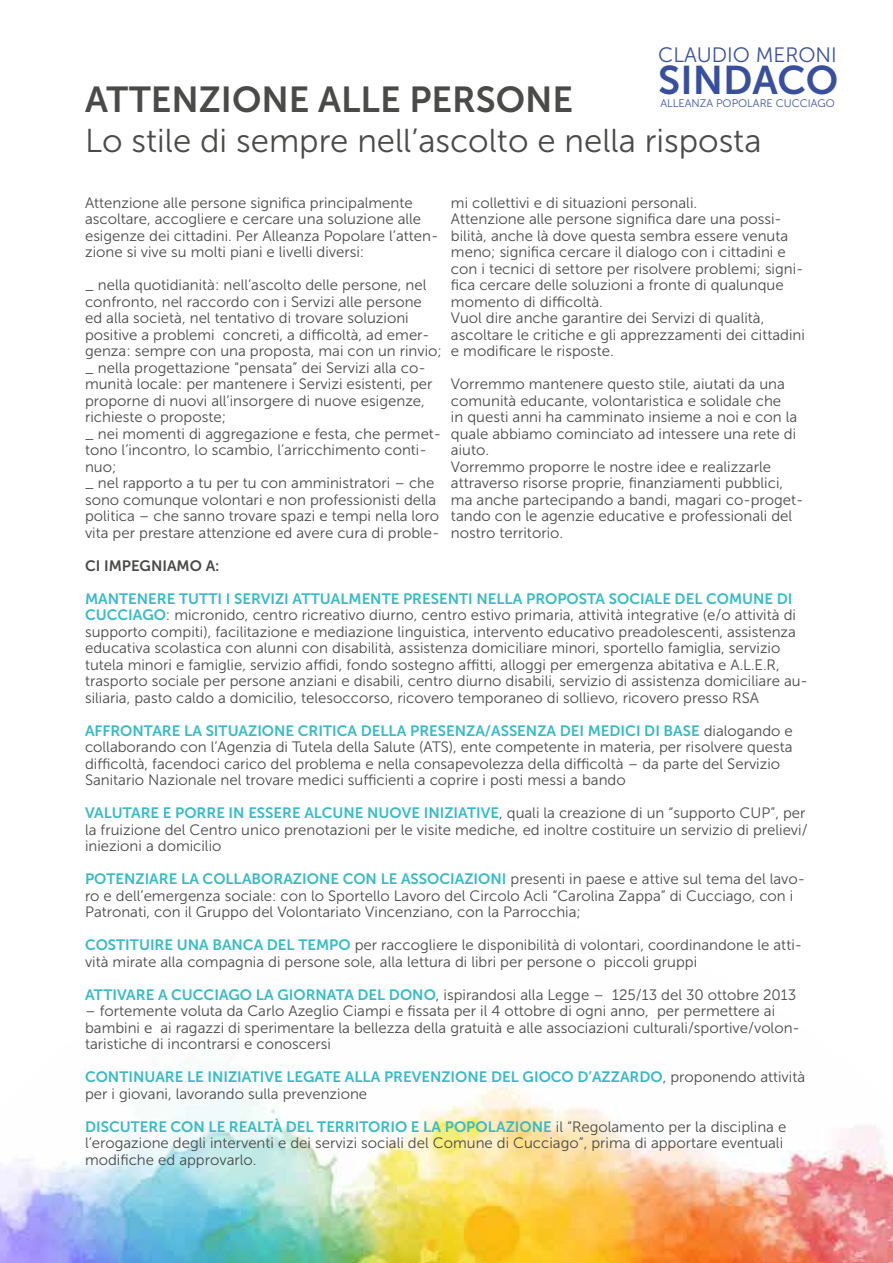
<style>
.page{position:relative;width:893px;height:1263px;background:#fff}
.page>*{position:absolute;margin:0;border:0;box-sizing:border-box;transform-origin:0 0}
.t1{font:39.9px "Museo Sans 700";color:#384f9d}
.t2{font:36px "Museo Sans 700";color:#4a4a49}
.t3{font:33px "Museo Sans 300";color:#4a4a49}
.t4{font:20.85px "Museo Sans 300";color:#384f9d}
.t5{font:15px/16.5px "Museo Sans 300";color:#4a4a49}
.t6{font:15px "Museo Sans 700";color:#38bbc5}
.t7{font:15px "Museo Sans 700";color:#4a4a49}
.t8{font:10.95px "Museo Sans 300";color:#3e52a0}
.s1{font-family:"Museo Sans 700";color:#38bbc5}
.s2{font-family:"Museo Sans 300";color:#4a4a49}
</style>
<div class="page">
<img style="left:0;top:1083px;width:893px;height:180px">
<h3 class="t4" style="left:658px;top:44px;width:180px">CLAUDIO MERONI</h3>
<h1 class="t1" style="left:658px;top:58px;width:182px">SINDACO</h1>
<p class="t8" style="left:660px;top:97px;width:176px">ALLEANZA POPOLARE CUCCIAGO</p>
<h2 class="t2" style="left:85px;top:80px;width:490px">ATTENZIONE ALLE PERSONE</h2>
<h3 class="t3" style="left:85px;top:123px;width:678px">Lo stile di sempre nell’ascolto e nella risposta</h3>
<p class="t5" style="left:85px;top:194px;width:355px">Attenzione alle persone significa principalmente ascoltare, accogliere e cercare una soluzione alle esigenze dei cittadini. Per Alleanza Popolare l’atten&shy;zione si vive su molti piani e livelli diversi:</p>
<p class="t5" style="left:85px;top:277px;width:358px">_ nella quotidianità: nell’ascolto delle persone, nel confronto, nel raccordo con i Servizi alle persone ed alla società, nel tentativo di trovare soluzioni positive a problemi concreti, a difficoltà, ad emer&shy;genza: sempre con una proposta, mai con un rinvio; _ nella progettazione “pensata” dei Servizi alla co&shy;munità locale: per mantenere i Servizi esistenti, per proporne di nuovi all’insorgere di nuove esigenze, richieste o proposte;<br>_ nei momenti di aggregazione e festa, che permet&shy;tono l’incontro, lo scambio, l’arricchimento conti&shy;nuo;<br>_ nel rapporto a tu per tu con amministratori – che sono comunque volontari e non professionisti della politica – che sanno trovare spazi e tempi nella loro vita per prestare attenzione ed avere cura di proble-</p>
<p class="t5" style="left:451px;top:194px;width:355px">mi collettivi e di situazioni personali.<br>Attenzione alle persone significa dare una possi&shy;bilità, anche là dove questa sembra essere venuta meno; significa cercare il dialogo con i cittadini e con i tecnici di settore per risolvere problemi; signi&shy;fica cercare delle soluzioni a fronte di qualunque momento di difficoltà.<br>Vuol dire anche garantire dei Servizi di qualità, ascoltare le critiche e gli apprezzamenti dei cittadini e modificare le risposte.</p>
<p class="t5" style="left:451px;top:376px;width:354px">Vorremmo mantenere questo stile, aiutati da una comunità educante, volontaristica e solidale che<br>in questi anni ha camminato insieme a noi e con la quale abbiamo cominciato ad intessere una rete di aiuto.<br>Vorremmo proporre le nostre idee e realizzarle attraverso risorse proprie, finanziamenti pubblici, ma anche partecipando a bandi, magari co-proget&shy;tando con le agenzie educative e professionali del nostro territorio.</p>
<p class="t7" style="left:85px;top:557px;width:136px">CI IMPEGNIAMO A:</p>
<p class="t6" style="left:85px;top:590px;width:709px">MANTENERE TUTTI I SERVIZI ATTUALMENTE PRESENTI NELLA PROPOSTA SOCIALE DEL COMUNE DI</p>
<p class="t5" style="left:85px;top:607px;width:724px"><span class="s1">CUCCIAGO</span>: micronido, centro ricreativo diurno, centro estivo primaria, attività integrative (e/o attività di supporto compiti), facilitazione e mediazione linguistica, intervento educativo preadolescenti, assistenza educativa scolastica con alunni con disabilità, assistenza domiciliare minori, sportello famiglia, servizio tutela minori e famiglie, servizio affidi, fondo sostegno affitti, alloggi per emergenza abitativa e A.L.E.R, trasporto sociale per persone anziani e disabili, centro diurno disabili, servizio di assistenza domiciliare au&shy;siliaria, pasto caldo a domicilio, telesoccorso, ricovero temporaneo di sollievo, ricovero presso RSA</p>
<p class="t6" style="left:85px;top:722px;width:709px">AFFRONTARE LA SITUAZIONE CRITICA DELLA PRESENZA/ASSENZA DEI MEDICI DI BASE <span class="s2">dialogando e</span></p>
<p class="t5" style="left:85px;top:739px;width:709px">collaborando con l’Agenzia di Tutela della Salute (ATS), ente competente in materia, per risolvere questa difficoltà, facendoci carico del problema e nella consapevolezza della difficoltà – da parte del Servizio<br>Sanitario Nazionale nel trovare medici sufficienti a coprire i posti messi a bando</p>
<p class="t6" style="left:85px;top:805px;width:722px">VALUTARE E PORRE IN ESSERE ALCUNE NUOVE INIZIATIVE<span class="s2">, quali la creazione di un “supporto CUP”, per</span></p>
<p class="t5" style="left:85px;top:821px;width:724px">la fruizione del Centro unico prenotazioni per le visite mediche, ed inoltre costituire un servizio di prelievi/ iniezioni a domicilio</p>
<p class="t6" style="left:85px;top:871px;width:722px">POTENZIARE LA COLLABORAZIONE CON LE ASSOCIAZIONI <span class="s2">presenti in paese e attive sul tema del lavo-</span></p>
<p class="t5" style="left:85px;top:887px;width:710px">ro e dell’emergenza sociale: con lo Sportello Lavoro del Circolo Acli “Carolina Zappa” di Cucciago, con i<br>Patronati, con il Gruppo del Volontariato Vincenziano, con la Parrocchia;</p>
<p class="t5" style="left:85px;top:937px;width:719px"><span class="s1">COSTITUIRE UNA BANCA DEL TEMPO</span> per raccogliere le disponibilità di volontari, coordinandone le atti&shy;vità mirate alla compagnia di persone sole, alla lettura di libri per persone o piccoli gruppi</p>
<p class="t5" style="left:85px;top:986px;width:713px"><span class="s1">ATTIVARE A CUCCIAGO LA GIORNATA DEL DONO</span>, ispirandosi alla Legge – 125/13 del 30 ottobre 2013</p>
<p class="t5" style="left:85px;top:1003px;width:716px">– fortemente voluta da Carlo Azeglio Ciampi e fissata per il 4 ottobre di ogni anno, per permettere ai bambini e ai ragazzi di sperimentare la bellezza della gratuità e alle associazioni culturali/sportive/volon&shy;taristiche di incontrarsi e conoscersi</p>
<p class="t6" style="left:85px;top:1069px;width:722px">CONTINUARE LE INIZIATIVE LEGATE ALLA PREVENZIONE DEL GIOCO D’AZZARDO<span class="s2">, proponendo attività</span></p>
<p class="t5" style="left:85px;top:1085px;width:284px">per i giovani, lavorando sulla prevenzione</p>
<p class="t6" style="left:85px;top:1118px;width:703px">DISCUTERE CON LE REALTÀ DEL TERRITORIO E LA POPOLAZIONE <span class="s2">il “Regolamento per la disciplina e</span></p>
<p class="t5" style="left:85px;top:1135px;width:700px">l’erogazione degli interventi e dei servizi sociali del Comune di Cucciago”, prima di apportare eventuali modifiche ed approvarlo.</p>
</div>
